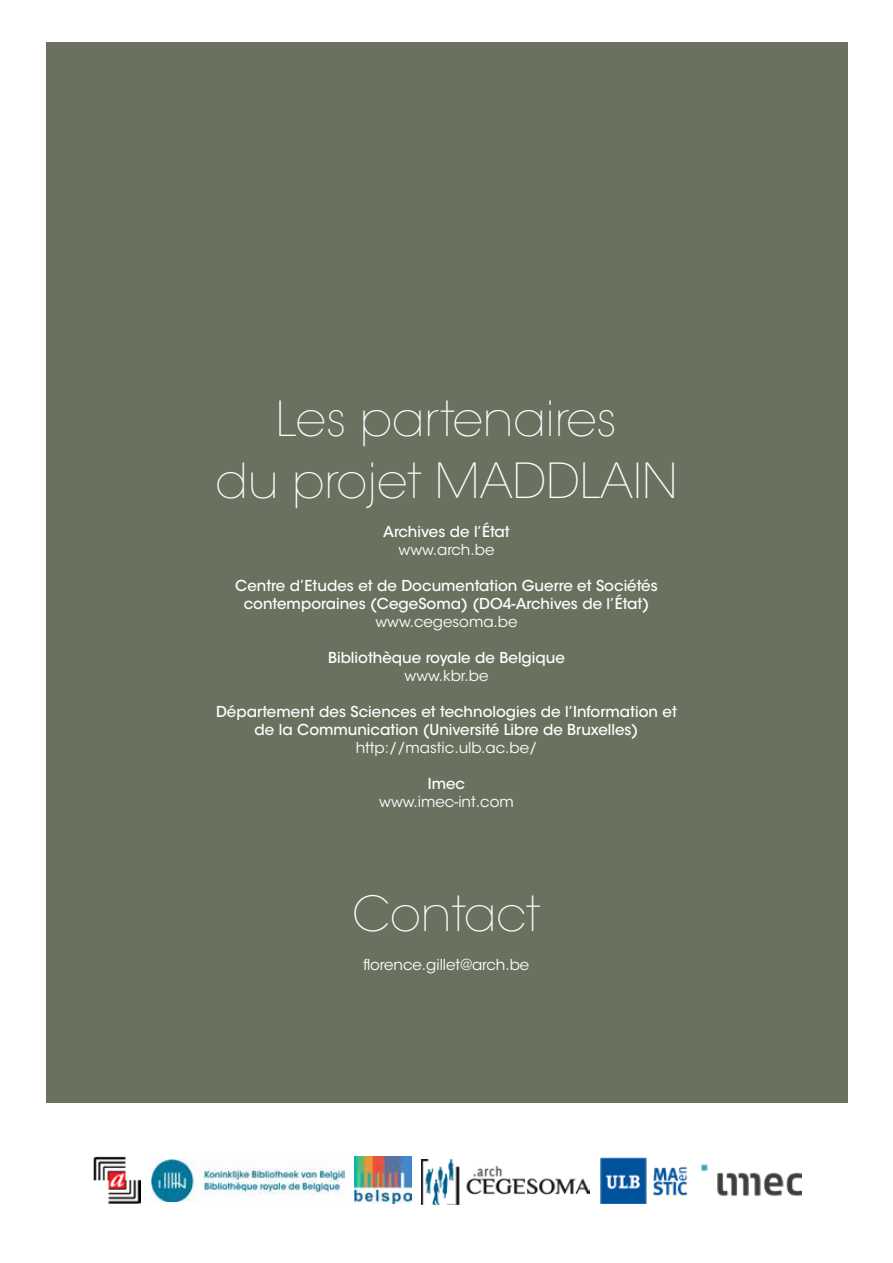
<style>
.page{position:relative;width:893px;height:1263px;background:#fff}
.page>*{position:absolute;margin:0;border:0;box-sizing:border-box;transform-origin:0 0}
.t1{font:200 48px/61.5px "ITC Avant Garde Std";color:#fff;text-align:center}
.t2{font:500 15px/18px "ITC Avant Garde Std";color:#fff;text-align:center}
.t3{font:15px "ITC Avant Garde Std";color:#fff}
</style>
<div class="page">
<div style="left:47px;top:43px;width:801px;height:1059px;background:#6a725f"></div>
<img style="left:422px;top:1160px;width:167px;height:44px">
<img style="left:151px;top:1160px;width:193px;height:41px">
<img style="left:355px;top:1157px;width:56px;height:47px">
<img style="left:93px;top:1157px;width:48px;height:47px">
<img style="left:600px;top:1157px;width:88px;height:47px">
<img style="left:702px;top:1164px;width:99px;height:33px">
<h1 class="t1" style="left:215px;top:389px;width:464px">Les partenaires<br>du projet MADDLAIN</h1>
<p class="t2" style="left:383px;top:522px;width:128px">Archives de l’État</p>
<p class="t3" style="left:398px;top:540px;width:97px">www.arch.be</p>
<p class="t2" style="left:235px;top:576px;width:424px">Centre d’Etudes et de Documentation Guerre et Sociétés contemporaines (CegeSoma) (DO4-Archives de l’État)</p>
<p class="t3" style="left:375px;top:612px;width:144px">www.cegesoma.be</p>
<p class="t2" style="left:328px;top:648px;width:238px">Bibliothèque royale de Belgique</p>
<p class="t3" style="left:404px;top:666px;width:85px">www.kbr.be</p>
<p class="t2" style="left:216px;top:702px;width:462px">Département des Sciences et technologies de l’Information et de la Communication (Université Libre de Bruxelles)</p>
<p class="t3" style="left:356px;top:738px;width:183px">http://mastic.ulb.ac.be/</p>
<p class="t2" style="left:428px;top:774px;width:39px">Imec</p>
<p class="t3" style="left:379px;top:792px;width:136px">www.imec-int.com</p>
<h1 class="t1" style="left:352px;top:884px;width:190px">Contact</h1>
<p class="t3" style="left:364px;top:956px;width:167px">florence.gillet@arch.be</p>
</div>
